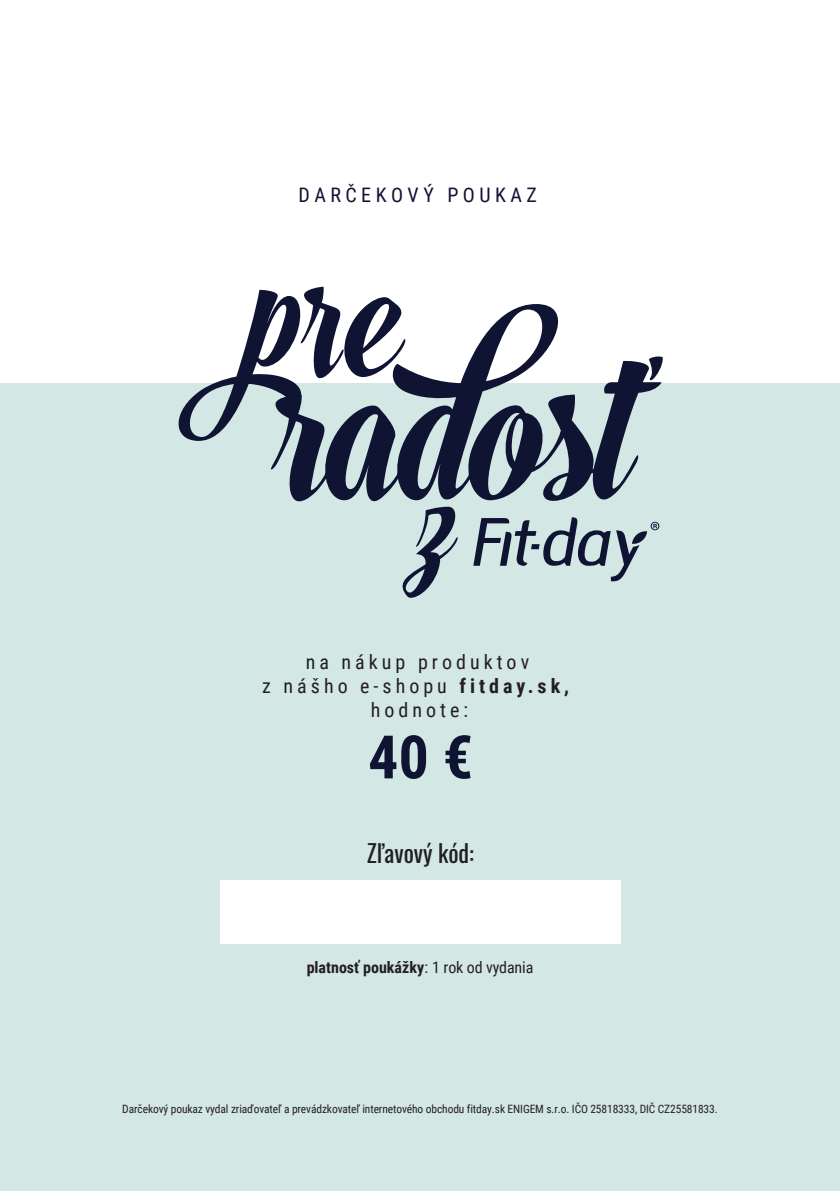
<style>
.page{position:relative;width:840px;height:1191px;background:#fff}
.page>*{position:absolute;margin:0;border:0;box-sizing:border-box;transform-origin:0 0}
.t1{font:700 60px "Roboto Condensed";color:#101433}
.t2{font:24px "Oswald";color:#231f20}
.t3{font:20px/24px "Roboto Condensed";letter-spacing:.2em;color:#231f20;text-align:center}
.t4{font:20px "Roboto Condensed";letter-spacing:.225em;color:#101433}
.t5{font:700 16px "Roboto Condensed";color:#231f20}
.t6{font:11.4px "Roboto Condensed";letter-spacing:-.01em;color:#231f20}
.s1{font-weight:700}
.s2{font-weight:400}
</style>
<div class="page">
<div style="left:0;top:384px;width:839px;height:807px;background:#d3e7e5"></div>
<svg style="left:473px;top:517px;width:186px;height:64px"></svg>
<svg style="left:402px;top:507px;width:56px;height:91px"></svg>
<svg style="left:271px;top:304px;width:390px;height:198px"></svg>
<div style="left:220px;top:880px;width:400px;height:63px;background:#fff"></div>
<svg style="left:647px;top:355px;width:16px;height:26px"></svg>
<svg style="left:171px;top:286px;width:234px;height:155px"></svg>
<h3 class="t4" style="left:298px;top:180px;width:240px">DARČEKOVÝ POUKAZ</h3>
<h3 class="t3" style="left:262px;top:649px;width:308px">na nákup produktov<br>z nášho e-shopu <span class="s1">fitday.sk, </span>hodnote:</h3>
<h1 class="t1" style="left:368px;top:715px;width:106px">40 €</h1>
<h2 class="t2" style="left:366px;top:831px;width:109px">Zľavový kód:</h2>
<h3 class="t5" style="left:306px;top:956px;width:228px">platnosť poukážky<span class="s2">: 1 rok od vydania</span></h3>
<p class="t6" style="left:122px;top:1100px;width:596px">Darčekový poukaz vydal zriaďovateľ a prevádzkovateľ internetového obchodu fitday.sk ENIGEM s.r.o. IČO 25818333, DIČ CZ25581833.</p>
</div>
